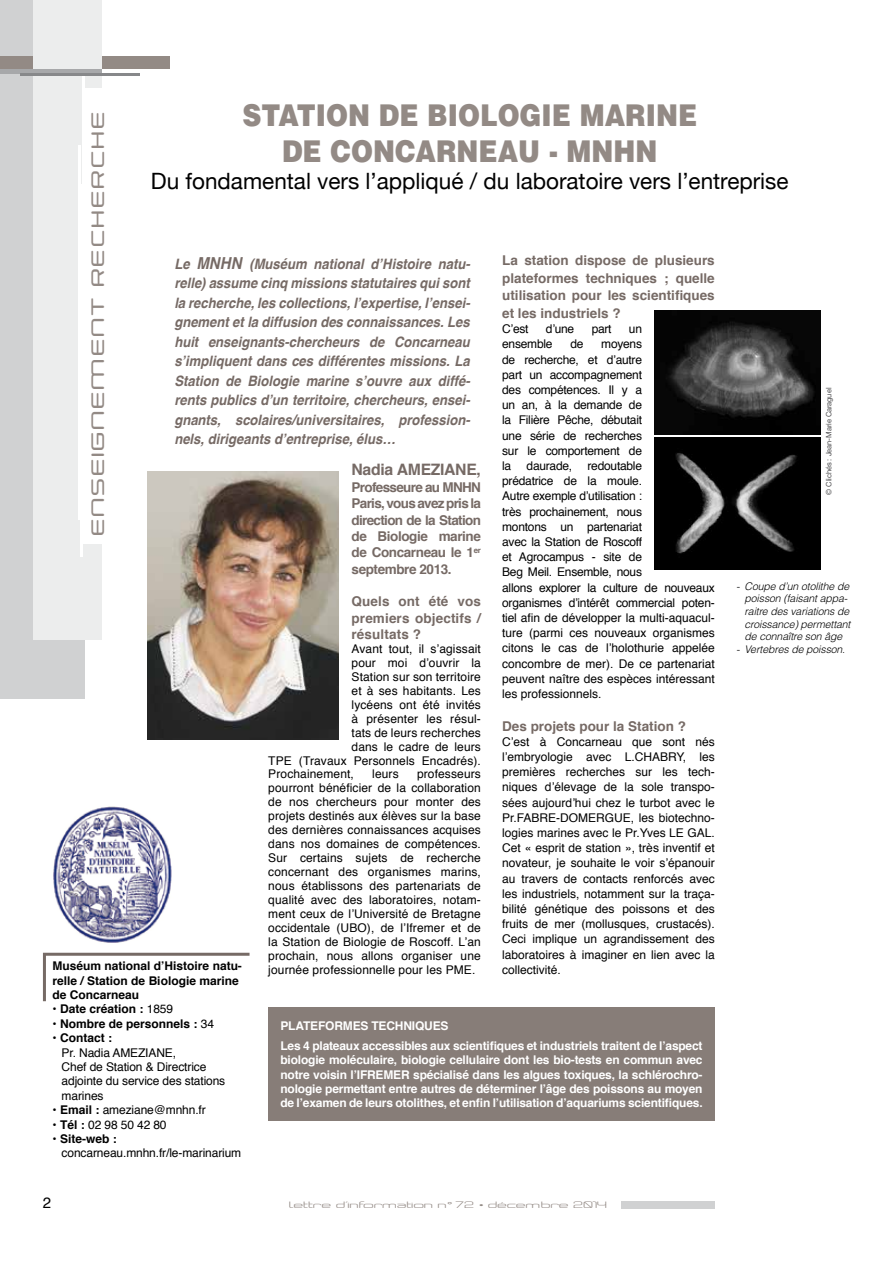
<style>
.page{position:relative;width:893px;height:1263px;background:#fff}
.page>*{position:absolute;margin:0;border:0;box-sizing:border-box;transform-origin:0 0}
.t1{font:900 30px/36px "Helvetica";color:#938a85;text-align:center;scale:.88 1}
.t2{font:22.5px "Helvetica Neue";color:#000}
.t3{font:500 15.75px "Neogrey";letter-spacing:.05em;color:#938a85;scale:1.43 1}
.t4{font:700 15.75px "Helvetica";letter-spacing:-.02em;color:#766a65}
.t5{font:15px "Helvetica";color:#000}
.t6{font:italic 700 14.4px/19.5px "Helvetica";color:#766a65;text-align:justify;scale:.91 1}
.t7{font:700 13.5px/16.4px "Helvetica";color:#766a65;text-align:justify}
.t8{font:12px/15.1px "Helvetica";color:#000;text-align:justify}
.t9{font:12px/15.1px "Helvetica";letter-spacing:-.02em;color:#000}
.t10{font:700 12px/14.4px "Helvetica";letter-spacing:-.015em;color:#fff}
.t11{font:700 12px/14.4px "Helvetica";color:#000}
.t12{font:italic 300 10.5px/12.6px "Helvetica";letter-spacing:-.01em;color:#000}
.t13{font:8.1px "Neogrey";color:#938a85;scale:1.67 1}
.t14{font:7.5px "Helvetica Neue";letter-spacing:-.01em;color:#4b4b4d}
.s1{font-size:16.5px}
.s2{font-weight:400}
.s3{font-weight:700}
</style>
<div class="page">
<div style="left:621px;top:1201px;width:94px;height:7px;background:#d0d1d2"></div>
<div style="left:0;top:0;width:84px;height:699px;background:#d0d1d2"></div>
<div style="left:0;top:57px;width:169px;height:12px;background:#938a85"></div>
<div style="left:33px;top:0;width:68px;height:639px;background:#eceded"></div>
<div style="left:0;top:69px;width:101px;height:5px;background:#a7a8aa"></div>
<hr style="left:21px;top:74px;width:119px;height:2px;background:#87888a">
<div style="left:84px;top:89px;width:17px;height:455px;background:#fff"></div>
<hr style="left:82px;top:76px;width:2px;height:468px;background:#fff">
<hr style="left:80px;top:184px;width:2px;height:372px;background:#fff">
<hr style="left:78px;top:146px;width:2px;height:374px;background:#fff">
<div style="left:268px;top:1007px;width:447px;height:114px;background:#877d78"></div>
<svg style="left:43px;top:952px;width:207px;height:50px"></svg>
<img style="left:655px;top:437px;width:166px;height:133px">
<img style="left:655px;top:310px;width:166px;height:125px">
<img style="left:53px;top:806px;width:119px;height:137px">
<img style="left:148px;top:472px;width:191px;height:268px">
<h1 class="t1" style="left:242px;top:97px;width:518px">STATION DE BIOLOGIE MARINE<br>DE CONCARNEAU - MNHN</h1>
<h2 class="t2" style="left:151px;top:168px;width:639px">Du fondamental vers l’appliqué / du laboratoire vers l’entreprise</h2>
<h3 class="t3" style="left:88px;top:535px;width:299px;rotate:-90deg">ENSEIGNEMENT RECHERCHE</h3>
<p class="t7" style="left:502px;top:252px;width:214px;line-height:17.5px">La station dispose de plusieurs plateformes techniques ; quelle utilisation pour les scientifiques et les industriels ?</p>
<p class="t8" style="left:502px;top:322px;width:28px">C’est</p>
<p class="t8" style="left:546px;top:322px;width:30px">d’une</p>
<p class="t8" style="left:592px;top:322px;width:21px">part</p>
<p class="t8" style="left:629px;top:322px;width:15px">un</p>
<p class="t9" style="left:502px;top:337px;width:52px">ensemble</p>
<p class="t8" style="left:570px;top:337px;width:15px">de</p>
<p class="t6" style="left:174px;top:254px;width:327px">Le <span class="s1">MNHN</span> (Muséum national d’Histoire natu&shy;relle) assume cinq missions statutaires qui sont la recherche, les collections, l’expertise, l’ensei&shy;gnement et la diffusion des connaissances. Les huit enseignants-chercheurs de Concarneau s’impliquent dans ces différentes missions. La Station de Biologie marine s’ouvre aux diffé&shy;rents publics d’un territoire, chercheurs, ensei&shy;gnants, scolaires/universitaires, profession&shy;nels, dirigeants d’entreprise, élus…</p>
<p class="t8" style="left:502px;top:337px;width:141px;text-indent:99px">moyens de recherche, et d’autre part un accompagnement des compétences. Il y a un an, à la demande de la Filière Pêche, débutait une série de recherches sur le comportement de la</p>
<p class="t14" style="left:824px;top:495px;width:108px;rotate:-90deg">© Clichés : Jean-Marie Caraguel</p>
<p class="t9" style="left:502px;top:459px;width:214px;text-indent:85px">redoutable<br>prédatrice de la moule.<br>Autre exemple d’utilisation :<br>très prochainement, nous<br>montons un partenariat<br>avec la Station de Roscoff<br>et Agrocampus - site de<br>Beg Meil. Ensemble, nous<br>allons explorer la culture de nouveaux organismes d’intérêt commercial poten&shy;tiel afin de développer la multi-aquacul&shy;ture (parmi ces nouveaux organismes citons le cas de l’holothurie appelée concombre de mer). De ce partenariat peuvent naître des espèces intéressant les professionnels.</p>
<p class="t7" style="left:502px;top:718px;width:185px">Des projets pour la Station ?</p>
<p class="t8" style="left:502px;top:734px;width:214px">C’est à Concarneau que sont nés l’embryologie avec L.CHABRY, les premières recherches sur les tech&shy;niques d’élevage de la sole transpo&shy;sées aujourd’hui chez le turbot avec le Pr.FABRE-DOMERGUE, les biotechno&shy;logies marines avec le Pr.Yves LE GAL.<br>Cet « esprit de station », très inventif et novateur, je souhaite le voir s’épanouir au travers de contacts renforcés avec les industriels, notamment sur la traça&shy;bilité génétique des poissons et des fruits de mer (mollusques, crustacés).<br>Ceci implique un agrandissement des laboratoires à imaginer en lien avec la collectivité.</p>
<p class="t9" style="left:527px;top:459px;width:47px">daurade,</p>
<h3 class="t4" style="left:352px;top:457px;width:131px">Nadia AMEZIANE,</h3>
<p class="t7" style="left:352px;top:479px;width:131px">Professeure au MNHN Paris, vous avez pris la direction de la Station de Biologie marine de Concarneau le 1<sup>er </sup>septembre 2013.</p>
<p class="t7" style="left:352px;top:593px;width:131px">Quels ont été vos premiers objectifs / résultats ?</p>
<p class="t8" style="left:352px;top:641px;width:131px">Avant tout, il s’agissait</p>
<p class="t8" style="left:352px;top:655px;width:131px">pour moi d’ouvrir la</p>
<p class="t8" style="left:352px;top:669px;width:131px">Station sur son territoire</p>
<p class="t8" style="left:352px;top:683px;width:131px">et à ses habitants. Les</p>
<p class="t8" style="left:352px;top:697px;width:131px">lycéens ont été invités</p>
<p class="t8" style="left:352px;top:711px;width:131px">à présenter les résul-</p>
<p class="t8" style="left:352px;top:725px;width:131px">tats de leurs recherches</p>
<p class="t8" style="left:352px;top:739px;width:131px">dans le cadre de leurs</p>
<p class="t8" style="left:268px;top:753px;width:214px">TPE (Travaux Personnels Encadrés).</p>
<p class="t8" style="left:268px;top:767px;width:87px">Prochainement,</p>
<p class="t8" style="left:372px;top:767px;width:28px">leurs</p>
<p class="t12" style="left:745px;top:580px;width:107px;text-indent:-9px">- Coupe d’un otolithe de poisson (faisant appa&shy;raitre des variations de croissance) permettant de connaître son âge</p>
<p class="t12" style="left:736px;top:643px;width:111px">- Vertebres de poisson.</p>
<p class="t8" style="left:268px;top:768px;width:214px;line-height:14px;text-indent:149px">professeurs pourront bénéficier de la collaboration de nos chercheurs pour monter des projets destinés aux élèves sur la base des dernières connaissances acquises dans nos domaines de compétences.<br>Sur certains sujets de recherche concernant des organismes marins, nous établissons des partenariats de qualité avec des laboratoires, notam&shy;ment ceux de l’Université de Bretagne occidentale (UBO), de l’Ifremer et de la Station de Biologie de Roscoff. L’an prochain, nous allons organiser une journée professionnelle pour les PME.</p>
<p class="t11" style="left:53px;top:959px;width:191px">Muséum national d’Histoire natu&shy;relle / Station de Biologie marine de Concarneau</p>
<p class="t11" style="left:53px;top:1002px;width:122px">• Date création : <span class="s2">1859</span></p>
<p class="t11" style="left:53px;top:1016px;width:163px">• Nombre de personnels : <span class="s2">34</span></p>
<p class="t11" style="left:53px;top:1031px;width:61px">• Contact :</p>
<p class="t8" style="left:62px;top:1045px;width:165px;line-height:14.4px;text-align:left">Pr. Nadia AMEZIANE,<br>Chef de Station &amp; Directrice adjointe du service des stations marines</p>
<p class="t8" style="left:53px;top:1103px;width:155px"><span class="s3">• Email :</span> ameziane@mnhn.fr</p>
<p class="t8" style="left:53px;top:1117px;width:116px"><span class="s3">• Tél :</span> 02 98 50 42 80</p>
<p class="t11" style="left:53px;top:1132px;width:66px">• Site-web :</p>
<p class="t8" style="left:62px;top:1146px;width:181px">concarneau.mnhn.fr/le-marinarium</p>
<p class="t10" style="left:280px;top:1016px;width:424px;line-height:19.5px">PLATEFORMES TECHNIQUES<br>Les 4 plateaux accessibles aux scientifiques et industriels traitent de l’aspect</p>
<p class="t10" style="left:280px;top:1053px;width:424px;text-align:justify">biologie moléculaire, biologie cellulaire dont les bio-tests en commun avec notre voisin l’IFREMER spécialisé dans les algues toxiques, la schlérochro&shy;nologie permettant entre autres de déterminer l’âge des poissons au moyen de l’examen de leurs otolithes, et enfin l’utilisation d’aquariums scientifiques.</p>
<p class="t5" style="left:43px;top:1191px;width:10px">2</p>
<p class="t13" style="left:290px;top:1200px;width:192px">lettre d’information n° 72 • décembre 2014</p>
</div>
